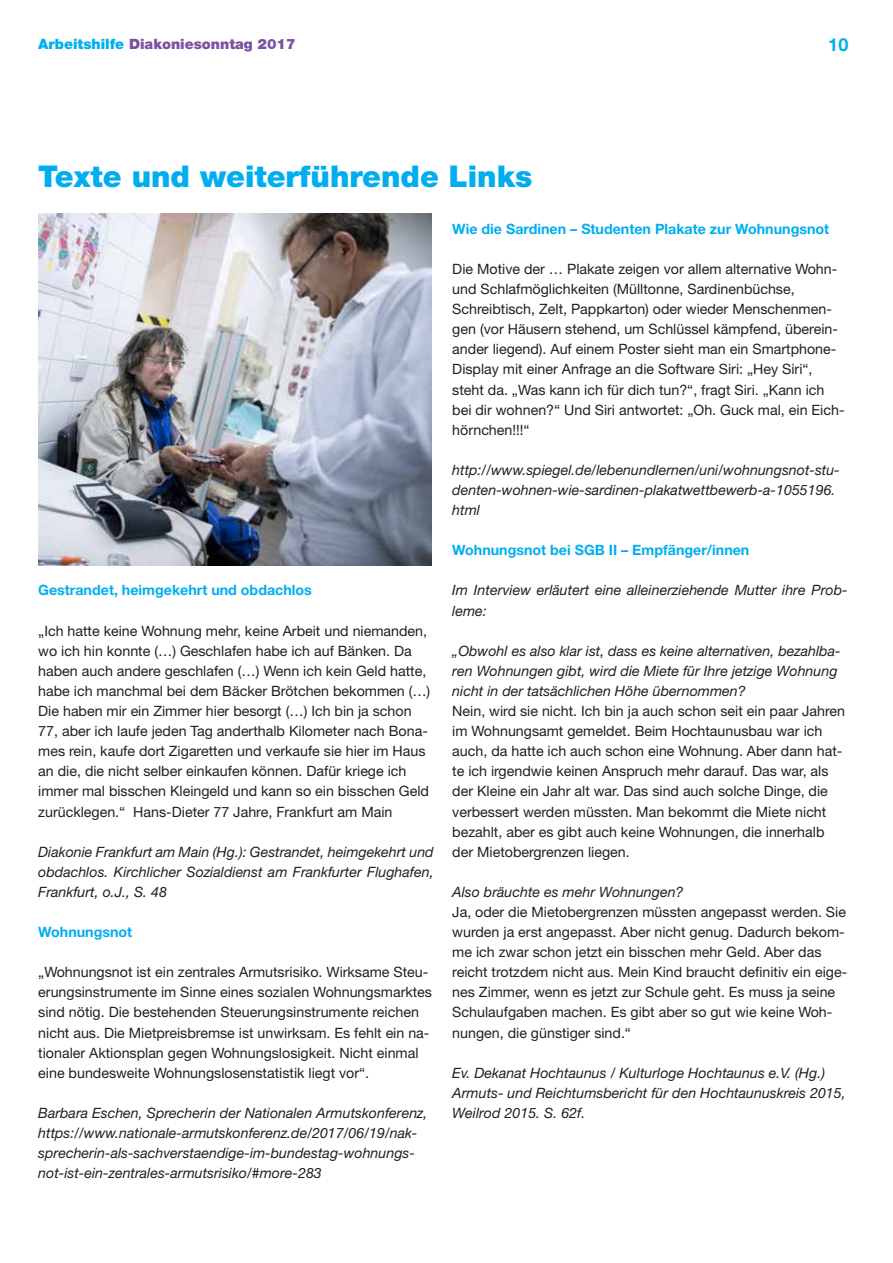
<style>
.page{position:relative;width:893px;height:1263px;background:#fff}
.page>*{position:absolute;margin:0;border:0;box-sizing:border-box;transform-origin:0 0}
.t1{font:900 30px "Helvetica Neue LT Std";color:#00aeef}
.t2{font:700 18px "Helvetica Neue LT Std";color:#00aeef}
.t3{font:14.25px/20.1px "Helvetica Neue LT Std";color:#231f20}
.t4{font:italic 14.25px/20.1px "Helvetica Neue LT Std";color:#231f20}
.t5{font:700 14.25px "Helvetica Neue LT Std";color:#00aeef}
.t6{font:900 14.25px "Helvetica Neue LT Std";color:#7c51a1}
.s1{color:#00aeef}
</style>
<div class="page">
<img style="left:38px;top:214px;width:394px;height:352px">
<p class="t6" style="left:38px;top:35px;width:259px"><span class="s1">Arbeitshilfe</span> Diakoniesonntag 2017</p>
<p class="t2" style="left:828px;top:34px;width:22px">10</p>
<h1 class="t1" style="left:38px;top:159px;width:496px">Texte und weiterführende Links</h1>
<p class="t5" style="left:452px;top:220px;width:378px">Wie die Sardinen – Studenten Plakate zur Wohnungsnot</p>
<p class="t3" style="left:452px;top:259px;width:394px">Die Motive der … Plakate zeigen vor allem alternative Wohn&shy;und Schlafmöglichkeiten (Mülltonne, Sardinenbüchse, Schreibtisch, Zelt, Pappkarton) oder wieder Menschenmen&shy;gen (vor Häusern stehend, um Schlüssel kämpfend, überein&shy;ander liegend). Auf einem Poster sieht man ein Smartphone-Display mit einer Anfrage an die Software Siri: „Hey Siri“, steht da. „Was kann ich für dich tun?“, fragt Siri. „Kann ich bei dir wohnen?“ Und Siri antwortet: „Oh. Guck mal, ein Eich&shy;hörnchen!!!“</p>
<p class="t4" style="left:452px;top:460px;width:389px">http://www.spiegel.de/lebenundlernen/uni/wohnungsnot-stu&shy;denten-wohnen-wie-sardinen-plakatwettbewerb-a-1055196. html</p>
<p class="t5" style="left:452px;top:541px;width:299px">Wohnungsnot bei SGB II – Empfänger/innen</p>
<p class="t4" style="left:452px;top:580px;width:397px">Im Interview erläutert eine alleinerziehende Mutter ihre Prob&shy;leme:</p>
<p class="t4" style="left:452px;top:640px;width:390px">„Obwohl es also klar ist, dass es keine alternativen, bezahlba&shy;ren Wohnungen gibt, wird die Miete für Ihre jetzige Wohnung nicht in der tatsächlichen Höhe übernommen?</p>
<p class="t3" style="left:452px;top:701px;width:394px">Nein, wird sie nicht. Ich bin ja auch schon seit ein paar Jahren im Wohnungsamt gemeldet. Beim Hochtaunusbau war ich auch, da hatte ich auch schon eine Wohnung. Aber dann hat&shy;te ich irgendwie keinen Anspruch mehr darauf. Das war, als der Kleine ein Jahr alt war. Das sind auch solche Dinge, die verbessert werden müssten. Man bekommt die Miete nicht bezahlt, aber es gibt auch keine Wohnungen, die innerhalb der Mietobergrenzen liegen.</p>
<p class="t4" style="left:452px;top:881px;width:233px">Also bräuchte es mehr Wohnungen?</p>
<p class="t3" style="left:452px;top:902px;width:396px">Ja, oder die Mietobergrenzen müssten angepasst werden. Sie wurden ja erst angepasst. Aber nicht genug. Dadurch bekom&shy;me ich zwar schon jetzt ein bisschen mehr Geld. Aber das reicht trotzdem nicht aus. Mein Kind braucht definitiv ein eige&shy;nes Zimmer, wenn es jetzt zur Schule geht. Es muss ja seine Schulaufgaben machen. Es gibt aber so gut wie keine Woh&shy;nungen, die günstiger sind.“</p>
<p class="t4" style="left:452px;top:1062px;width:395px">Ev. Dekanat Hochtaunus / Kulturloge Hochtaunus e.V. (Hg.)<br>Armuts- und Reichtumsbericht für den Hochtaunuskreis 2015,<br>Weilrod 2015. S. 62f.</p>
<p class="t5" style="left:38px;top:581px;width:275px">Gestrandet, heimgekehrt und obdachlos</p>
<p class="t3" style="left:38px;top:620px;width:394px">„Ich hatte keine Wohnung mehr, keine Arbeit und niemanden, wo ich hin konnte (…) Geschlafen habe ich auf Bänken. Da haben auch andere geschlafen (…) Wenn ich kein Geld hatte, habe ich manchmal bei dem Bäcker Brötchen bekommen (…)<br>Die haben mir ein Zimmer hier besorgt (…) Ich bin ja schon 77, aber ich laufe jeden Tag anderthalb Kilometer nach Bona&shy;mes rein, kaufe dort Zigaretten und verkaufe sie hier im Haus an die, die nicht selber einkaufen können. Dafür kriege ich immer mal bisschen Kleingeld und kann so ein bisschen Geld zurücklegen.“ Hans-Dieter 77 Jahre, Frankfurt am Main</p>
<p class="t4" style="left:38px;top:841px;width:397px;text-align:justify">Diakonie Frankfurt am Main (Hg.): Gestrandet, heimgekehrt und obdachlos. Kirchlicher Sozialdienst am Frankfurter Flughafen, Frankfurt, o.J., S. 48</p>
<p class="t5" style="left:38px;top:923px;width:95px">Wohnungsnot</p>
<p class="t3" style="left:38px;top:962px;width:395px">„Wohnungsnot ist ein zentrales Armutsrisiko. Wirksame Steu&shy;erungsinstrumente im Sinne eines sozialen Wohnungsmarktes sind nötig. Die bestehenden Steuerungsinstrumente reichen nicht aus. Die Mietpreisbremse ist unwirksam. Es fehlt ein na&shy;tionaler Aktionsplan gegen Wohnungslosigkeit. Nicht einmal eine bundesweite Wohnungslosenstatistik liegt vor“.</p>
<p class="t4" style="left:38px;top:1102px;width:391px">Barbara Eschen, Sprecherin der Nationalen Armutskonferenz, https://www.nationale-armutskonferenz.de/2017/06/19/nak&shy;sprecherin-als-sachverstaendige-im-bundestag-wohnungs&shy;not-ist-ein-zentrales-armutsrisiko/#more-283</p>
</div>
